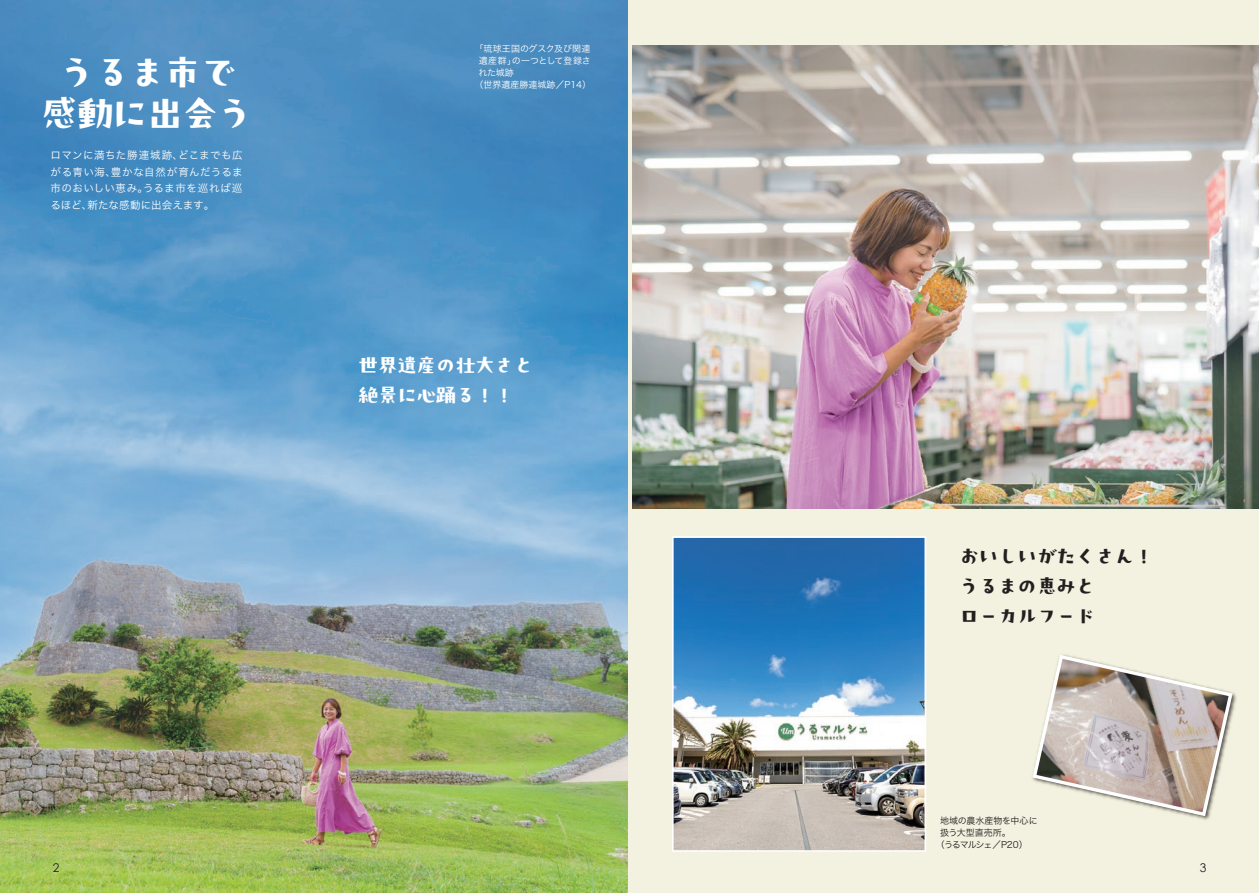
<style>
.page{position:relative;width:1259px;height:893px;background:#f3f1df}
.page>*{position:absolute;margin:0;border:0;box-sizing:border-box;transform-origin:0 0}
.t1{font:39px/40.5px "P Puhu Sour Min 2 B";letter-spacing:-.1em;color:#fff;text-align:center}
.t2{font:21px/30px "P Puhu Sour Min 2 B";letter-spacing:-.075em;color:#231f20}
.t3{font:21px/30px "P Puhu Sour Min 2 B";letter-spacing:-.075em;color:#fff}
.t4{font:12px "Century Gothic";color:#231f20}
.t5{font:10.5px/16.5px "Hira Kaku Pro W3";letter-spacing:.035em;color:#fff;text-align:justify}
.t6{font:9px "Hira Kaku Pro W3";color:#fff}
.t7{font:9px "Hira Kaku Pro W3";letter-spacing:-.115em;color:#231f20}
.t8{font:9px "Hira Kaku Pro W3";letter-spacing:-.03em;color:#231f20}
.t9{font:9px "Hira Kaku Pro W3";color:#231f20}
</style>
<div class="page">
<img style="left:675px;top:539px;width:248px;height:310px">
<div style="left:672px;top:536px;width:254px;height:316px;border:2px solid #fff"></div>
<img style="left:0;top:0;width:628px;height:893px">
<img style="left:632px;top:46px;width:627px;height:462px">
<svg style="left:1032px;top:655px;width:202px;height:163px"></svg>
<h1 class="t1" style="left:40px;top:52px;width:216px">うるま市で感動に出会う</h1>
<p class="t5" style="left:51px;top:146px;width:193px">ロマンに満ちた勝連城跡、どこまでも広がる青い海、豊かな自然が育んだうるま市のおいしい恵み。うるま市を巡れば巡るほど、新たな感動に出会えます。</p>
<p class="t6" style="left:474px;top:40px;width:117px">「琉球王国のグスク及び関連</p>
<p class="t6" style="left:479px;top:52px;width:114px">遺産群」の一つとして登録さ</p>
<p class="t6" style="left:479px;top:64px;width:37px">れた城跡</p>
<p class="t6" style="left:474px;top:76px;width:118px">（世界遺産勝連城跡／P14）</p>
<h2 class="t3" style="left:358px;top:349px;width:178px">世界遺産の壮大さと絶景に心踊る！！</h2>
<h2 class="t2" style="left:958px;top:541px;width:197px">おいしいがたくさん！うるまの恵みと<br>ローカルフード</h2>
<p class="t8" style="left:940px;top:813px;width:98px">地域の農水産物を中心に</p>
<p class="t9" style="left:940px;top:825px;width:72px">扱う大型直売所。</p>
<p class="t7" style="left:935px;top:837px;width:94px">（うるマルシェ／P20）</p>
<p class="t4" style="left:53px;top:860px;width:8px">2</p>
<p class="t4" style="left:1199px;top:860px;width:8px">3</p>
</div>
